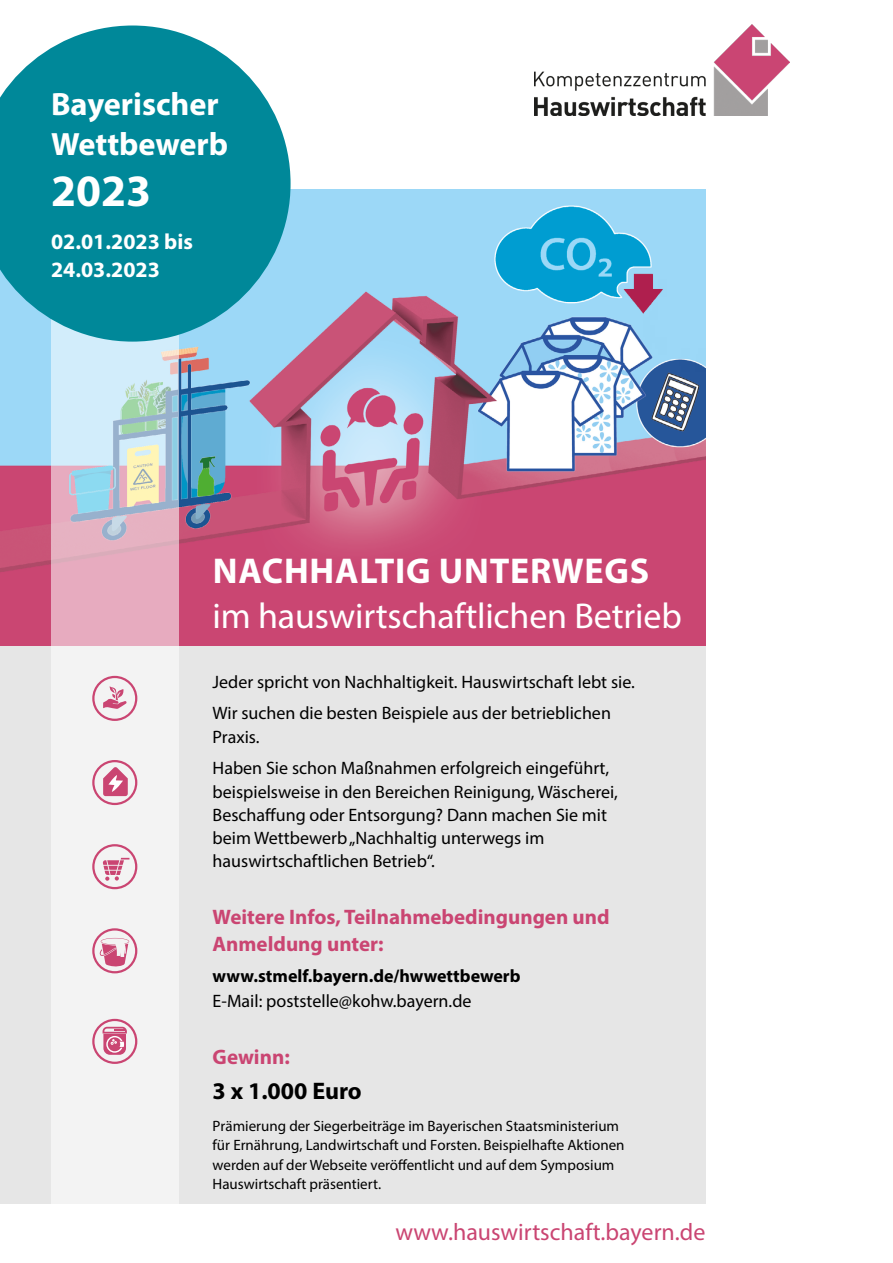
<style>
.page{position:relative;width:893px;height:1263px;background:#fff}
.page>*{position:absolute;margin:0;border:0;box-sizing:border-box;transform-origin:0 0}
.t1{font:700 45px "Myriad Pro";color:#fff}
.H1_fett{font:36px/45px "Myriad Pro";letter-spacing:-.005em;color:#fff}
.P_Kreis_1{font:700 32.4px "Myriad Pro";color:#fff}
.Webadresse_groß{font:24px "Myriad Pro";color:#ca4572}
.P_klein{font:700 24px "Myriad Pro";color:#000}
.P_Kreis_3{font:700 21.9px "Myriad Pro";color:#fff}
.P_klein-2{font:700 21px/27px "Myriad Pro";color:#ca4572}
.P_klein-3{font:18px/23.2px "Myriad Pro";color:#000}
.P_klein-4{font:700 18px/25.3px "Myriad Pro";color:#000}
.P_klein-5{font:15px/19.5px "Myriad Pro";color:#000}
.s1{font-weight:700}
.s2{font-weight:400}
</style>
<div class="page">
<img style="left:0;top:189px;width:705px;height:457px">
<img style="left:534px;top:24px;width:255px;height:92px">
<div style="left:0;top:646px;width:706px;height:557px;background:#e6e6e6"></div>
<svg style="left:51px;top:25px;width:128px;height:1179px;fill:#f3f3f3"></svg>
<div style="left:92px;top:676px;width:45px;height:45px;border:2px solid #ca4572;border-radius:50%"></div>
<svg style="left:103px;top:686px;width:24px;height:23px"></svg>
<svg style="left:103px;top:767px;width:25px;height:29px"></svg>
<div style="left:92px;top:760px;width:45px;height:45px;border:2px solid #ca4572;border-radius:50%"></div>
<div style="left:92px;top:844px;width:45px;height:45px;border:2px solid #ca4572;border-radius:50%"></div>
<svg style="left:103px;top:858px;width:26px;height:23px"></svg>
<svg style="left:100px;top:938px;width:29px;height:30px"></svg>
<div style="left:92px;top:928px;width:45px;height:45px;border:2px solid #ca4572;border-radius:50%"></div>
<svg style="left:102px;top:1026px;width:26px;height:29px"></svg>
<div style="left:92px;top:1019px;width:45px;height:45px;border:2px solid #ca4572;border-radius:50%"></div>
<svg style="left:0;top:26px;width:291px;height:316px;background:#259aaa"></svg>
<p class="P_Kreis_1" style="left:51px;top:83px;width:169px">Bayerischer</p>
<p class="P_Kreis_1" style="left:51px;top:123px;width:179px">Wettbewerb</p>
<p class="t1" style="left:51px;top:162px;width:101px">2023</p>
<p class="P_Kreis_3" style="left:51px;top:227px;width:143px">02.01.2023 bis</p>
<p class="P_Kreis_3" style="left:51px;top:255px;width:110px">24.03.2023</p>
<h1 class="H1_fett" style="left:213px;top:548px;width:471px"><span class="s1">NACHHALTIG UNTERWEGS </span>im hauswirtschaftlichen Betrieb</h1>
<p class="P_klein-3" style="left:213px;top:665px;width:424px;line-height:31.8px">Jeder spricht von Nachhaltigkeit. Hauswirtschaft lebt sie.<br>Wir suchen die besten Beispiele aus der betrieblichen</p>
<p class="P_klein-3" style="left:213px;top:720px;width:398px;line-height:31.8px">Praxis.<br>Haben Sie schon Maßnahmen erfolgreich eingeführt,</p>
<p class="P_klein-3" style="left:213px;top:780px;width:407px">beispielsweise in den Bereichen Reinigung, Wäscherei, Beschaffung oder Entsorgung? Dann machen Sie mit beim Wettbewerb „Nachhaltig unterwegs im hauswirtschaftlichen Betrieb“.</p>
<p class="P_klein-2" style="left:213px;top:903px;width:399px">Weitere Infos, Teilnahmebedingungen und<br>Anmeldung unter:</p>
<p class="P_klein-4" style="left:213px;top:962px;width:309px">www.stmelf.bayern.de/hwwettbewerb<br><span class="s2">E-Mail: poststelle@kohw.bayern.de</span></p>
<p class="P_klein-2" style="left:213px;top:1043px;width:79px">Gewinn:</p>
<p class="P_klein" style="left:213px;top:1075px;width:151px">3 x 1.000 Euro</p>
<p class="P_klein-5" style="left:213px;top:1116px;width:413px">Prämierung der Siegerbeiträge im Bayerischen Staatsministerium für Ernährung, Landwirtschaft und Forsten. Beispielhafte Aktionen werden auf der Webseite veröffentlicht und auf dem Symposium Hauswirtschaft präsentiert.</p>
<p class="Webadresse_groß" style="left:395px;top:1217px;width:312px">www.hauswirtschaft.bayern.de</p>
</div>
